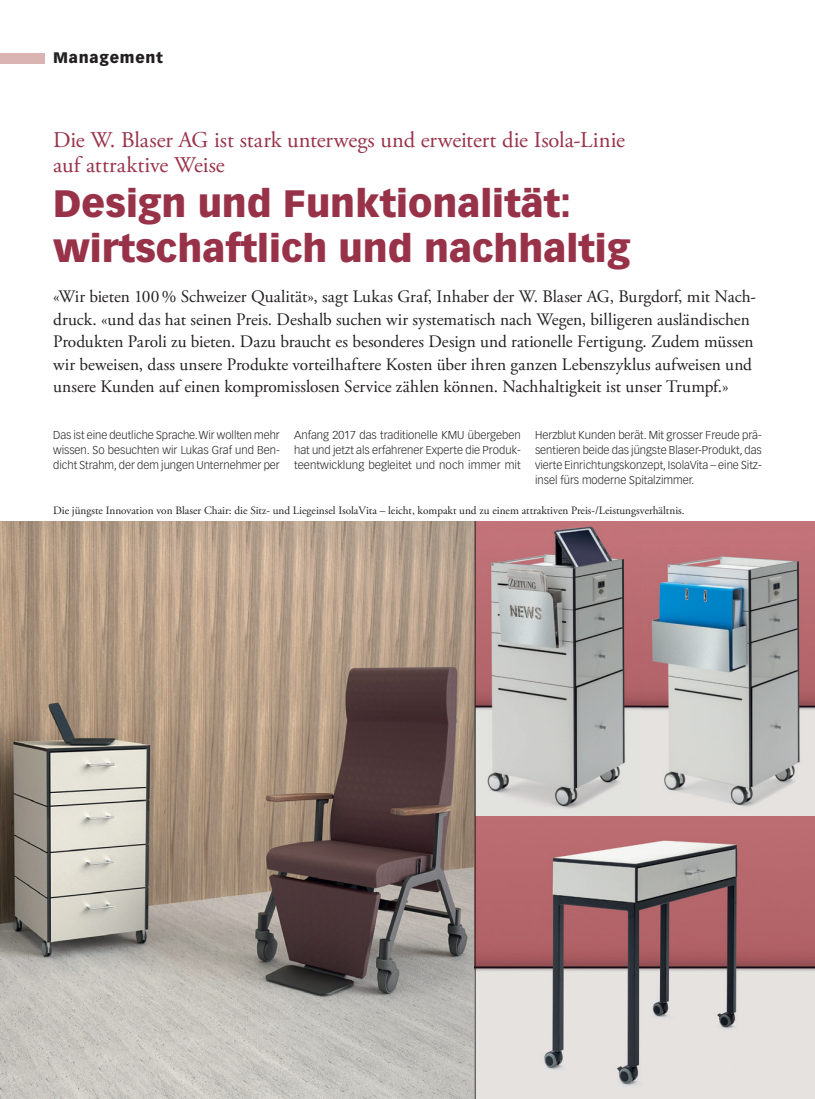
<style>
.page{position:relative;width:815px;height:1099px;background:#fff}
.page>*{position:absolute;margin:0;border:0;box-sizing:border-box;transform-origin:0 0}
.Titel_MM{font:900 37.5px/45px "Vectora LT Std";color:#983249}
.Obertitel_MM{font:22.5px/25px "Adobe Garamond Pro";color:#983249}
.Lead{font:17.5px/22.5px "Adobe Garamond Pro";color:#231f20}
.t1{font:900 15px "Vectora LT Std";letter-spacing:.05em;color:#231f20}
.Lauftext{font:300 11.25px/15px "Vectora LT Std";color:#231f20;text-align:justify}
.Legende{font:11.25px "Adobe Garamond Pro";color:#231f20}
</style>
<div class="page">
<div style="left:0;top:53px;width:45px;height:10px;background:#d9b4b3"></div>
<img style="left:476px;top:521px;width:339px;height:295px">
<img style="left:0;top:521px;width:475px;height:577px">
<img style="left:476px;top:816px;width:339px;height:282px">
<hr style="left:475px;top:521px;width:1px;height:577px;background:#231f20">
<p class="t1" style="left:53px;top:49px;width:111px">Management</p>
<p class="Obertitel_MM" style="left:53px;top:128px;width:573px">Die W. Blaser AG ist stark unterwegs und erweitert die Isola-Linie auf attraktive Weise</p>
<p class="Titel_MM" style="left:53px;top:180px;width:579px">Design und Funktionalität: wirtschaftlich und nachhaltig</p>
<p class="Lead" style="left:53px;top:286px;width:704px">«Wir bieten 100% Schweizer Qualität», sagt Lukas Graf, Inhaber der W. Blaser AG, Burgdorf, mit Nach&shy;druck. «und das hat seinen Preis. Deshalb suchen wir systematisch nach Wegen, billigeren ausländischen Produkten Paroli zu bieten. Dazu braucht es besonderes Design und rationelle Fertigung. Zudem müssen wir beweisen, dass unsere Produkte vorteilhaftere Kosten über ihren ganzen Lebenszyklus aufweisen und unsere Kunden auf einen kompromisslosen Service zählen können. Nachhaltigkeit ist unser Trumpf.»</p>
<p class="Lauftext" style="left:53px;top:428px;width:228px">Das ist eine deutliche Sprache. Wir wollten mehr wissen. So besuchten wir Lukas Graf und Ben&shy;dicht Strahm, der dem jungen Unternehmer per</p>
<p class="Lauftext" style="left:294px;top:428px;width:228px">Anfang 2017 das traditionelle KMU übergeben hat und jetzt als erfahrener Experte die Produk&shy;teentwicklung begleitet und noch immer mit</p>
<p class="Lauftext" style="left:535px;top:428px;width:228px">Herzblut Kunden berät. Mit grosser Freude prä&shy;sentieren beide das jüngste Blaser-Produkt, das vierte Einrichtungskonzept, IsolaVita – eine Sitz&shy;insel fürs moderne Spitalzimmer.</p>
<p class="Legende" style="left:53px;top:504px;width:633px">Die jüngste Innovation von Blaser Chair: die Sitz- und Liegeinsel IsolaVita – leicht, kompakt und zu einem attraktiven Preis-/Leistungsverhältnis.</p>
</div>
